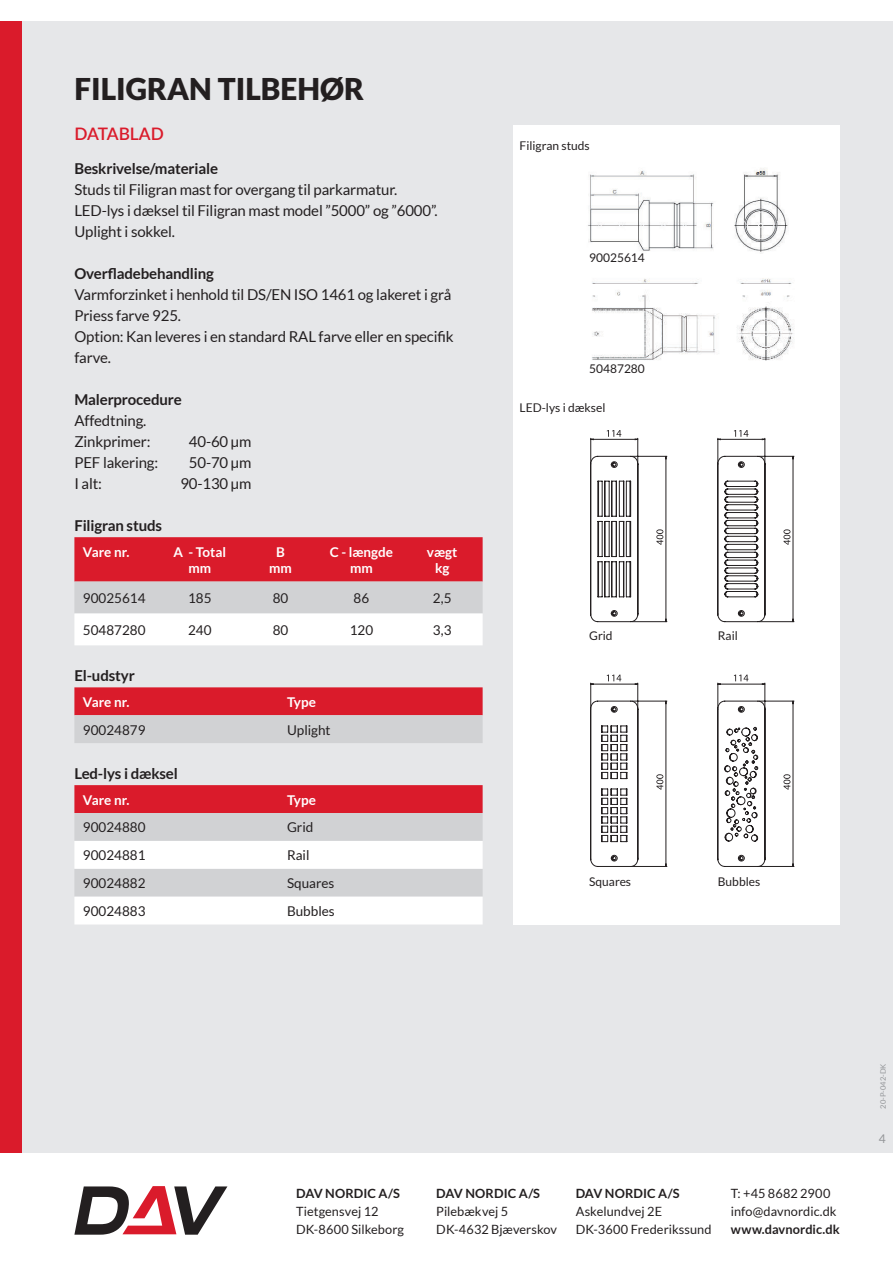
<style>
.page{position:relative;width:893px;height:1263px;background:#fff}
.page>*{position:absolute;margin:0;border:0;box-sizing:border-box;transform-origin:0 0}
.t1{font:900 30px "Lato";color:#231f20}
.t2{font:600 17.25px "Lato";color:#da1b2b}
.t3{font:15px/21px "Lato";letter-spacing:-.01em;color:#231f20}
.t4{font:700 15px "Lato";letter-spacing:-.01em;color:#231f20}
.t5{font:13.5px "Lato";color:#231f20}
.t6{font:700 13.5px/16.5px "Lato";color:#fff;text-align:center}
.t7{font:12.75px/18px "Lato";letter-spacing:.005em;color:#231f20}
.t8{font:700 12.75px "Lato";letter-spacing:.005em;color:#231f20}
.t9{font:12px "Lato";color:#231f20}
.t10{font:12px "Lato";color:#939598}
.t11{font:7.5px "Lato";color:#939598}
</style>
<div class="page">
<div style="left:0;top:21px;width:893px;height:1131px;background:#e6e7e9"></div>
<div style="left:0;top:21px;width:21px;height:1131px;background:#da1b2b"></div>
<svg style="left:74px;top:1186px;width:153px;height:49px"></svg>
<div style="left:513px;top:126px;width:327px;height:799px;background:#fff"></div>
<hr style="left:632px;top:456px;width:35px;height:1px;background:#231f20">
<hr style="left:632px;top:621px;width:35px;height:1px;background:#231f20">
<hr style="left:759px;top:456px;width:35px;height:1px;background:#231f20">
<hr style="left:759px;top:621px;width:35px;height:1px;background:#231f20">
<hr style="left:632px;top:701px;width:35px;height:1px;background:#231f20">
<hr style="left:632px;top:866px;width:35px;height:1px;background:#231f20">
<hr style="left:759px;top:701px;width:35px;height:1px;background:#231f20">
<hr style="left:759px;top:866px;width:35px;height:1px;background:#231f20">
<svg style="left:656px;top:456px;width:11px;height:166px"></svg>
<svg style="left:783px;top:456px;width:11px;height:166px"></svg>
<svg style="left:656px;top:701px;width:11px;height:165px"></svg>
<svg style="left:783px;top:701px;width:11px;height:165px"></svg>
<svg style="left:590px;top:430px;width:49px;height:192px"></svg>
<svg style="left:717px;top:430px;width:49px;height:192px"></svg>
<svg style="left:590px;top:675px;width:49px;height:192px"></svg>
<svg style="left:717px;top:675px;width:49px;height:192px"></svg>
<img style="left:588px;top:168px;width:200px;height:86px">
<img style="left:592px;top:278px;width:202px;height:83px">
<svg style="left:74px;top:537px;width:409px;height:108px;background:#e2949b"></svg>
<svg style="left:74px;top:687px;width:409px;height:56px;background:#d57780"></svg>
<svg style="left:74px;top:785px;width:409px;height:139px;background:#e5bfc3"></svg>
<h1 class="t1" style="left:74px;top:72px;width:291px">FILIGRAN TILBEHØR</h1>
<p class="t2" style="left:74px;top:124px;width:91px">DATABLAD</p>
<p class="t4" style="left:74px;top:163px;width:145px">Beskrivelse/materiale</p>
<p class="t3" style="left:74px;top:180px;width:365px">Studs til Filigran mast for overgang til parkarmatur.<br>LED-lys i dæksel til Filigran mast model ”5000” og ”6000”.<br>Uplight i sokkel.</p>
<p class="t4" style="left:74px;top:265px;width:141px">Overfladebehandling</p>
<p class="t3" style="left:74px;top:285px;width:381px">Varmforzinket i henhold til DS/EN ISO 1461 og lakeret i grå Priess farve 925.<br>Option: Kan leveres i en standard RAL farve eller en specifik farve.</p>
<p class="t4" style="left:74px;top:391px;width:109px">Malerprocedure</p>
<p class="t3" style="left:74px;top:411px;width:78px">Affedtning.<br>Zinkprimer:</p>
<p class="t3" style="left:189px;top:432px;width:64px">40-60 µm</p>
<p class="t3" style="left:74px;top:453px;width:85px">PEF lakering:</p>
<p class="t3" style="left:189px;top:453px;width:64px">50-70 µm</p>
<p class="t3" style="left:74px;top:474px;width:29px">I alt:</p>
<p class="t3" style="left:180px;top:474px;width:73px">90-130 µm</p>
<p class="t4" style="left:74px;top:517px;width:89px">Filigran studs</p>
<p class="t6" style="left:83px;top:544px;width:48px">Vare nr.</p>
<p class="t6" style="left:174px;top:544px;width:54px">A - Total mm</p>
<p class="t6" style="left:269px;top:544px;width:24px">B mm</p>
<p class="t6" style="left:330px;top:543px;width:65px">C - længde mm</p>
<p class="t6" style="left:427px;top:544px;width:32px">vægt kg</p>
<p class="t5" style="left:83px;top:593px;width:64px">90025614</p>
<p class="t5" style="left:188px;top:593px;width:25px">185</p>
<p class="t5" style="left:273px;top:593px;width:17px">80</p>
<p class="t5" style="left:354px;top:593px;width:17px">86</p>
<p class="t5" style="left:433px;top:593px;width:20px">2,5</p>
<p class="t5" style="left:83px;top:625px;width:64px">50487280</p>
<p class="t5" style="left:188px;top:625px;width:25px">240</p>
<p class="t5" style="left:273px;top:625px;width:17px">80</p>
<p class="t5" style="left:350px;top:625px;width:25px">120</p>
<p class="t5" style="left:433px;top:625px;width:20px">3,3</p>
<p class="t4" style="left:74px;top:667px;width:62px">El-udstyr</p>
<p class="t6" style="left:83px;top:695px;width:48px">Vare nr.</p>
<p class="t6" style="left:287px;top:695px;width:30px">Type</p>
<p class="t5" style="left:83px;top:724px;width:64px">90024879</p>
<p class="t5" style="left:287px;top:724px;width:45px">Uplight</p>
<p class="t4" style="left:74px;top:765px;width:105px">Led-lys i dæksel</p>
<p class="t6" style="left:83px;top:792px;width:48px">Vare nr.</p>
<p class="t6" style="left:287px;top:792px;width:30px">Type</p>
<p class="t5" style="left:83px;top:822px;width:64px">90024880</p>
<p class="t5" style="left:287px;top:822px;width:28px">Grid</p>
<p class="t5" style="left:83px;top:850px;width:64px">90024881</p>
<p class="t5" style="left:287px;top:850px;width:24px">Rail</p>
<p class="t5" style="left:83px;top:878px;width:64px">90024882</p>
<p class="t5" style="left:287px;top:878px;width:49px">Squares</p>
<p class="t5" style="left:83px;top:906px;width:64px">90024883</p>
<p class="t5" style="left:287px;top:906px;width:49px">Bubbles</p>
<p class="t9" style="left:520px;top:141px;width:72px">Filigran studs</p>
<p class="t9" style="left:589px;top:253px;width:57px">90025614</p>
<p class="t9" style="left:589px;top:364px;width:57px">50487280</p>
<p class="t9" style="left:520px;top:403px;width:87px">LED-lys i dæksel</p>
<p class="t9" style="left:589px;top:631px;width:25px">Grid</p>
<p class="t9" style="left:589px;top:877px;width:43px">Squares</p>
<p class="t9" style="left:718px;top:631px;width:21px">Rail</p>
<p class="t9" style="left:718px;top:877px;width:44px">Bubbles</p>
<p class="t8" style="left:296px;top:1186px;width:105px">DAV NORDIC A/S</p>
<p class="t7" style="left:296px;top:1203px;width:110px">Tietgensvej 12<br>DK-8600 Silkeborg</p>
<p class="t8" style="left:436px;top:1186px;width:105px">DAV NORDIC A/S</p>
<p class="t7" style="left:436px;top:1203px;width:122px">Pilebækvej 5<br>DK-4632 Bjæverskov</p>
<p class="t8" style="left:576px;top:1186px;width:105px">DAV NORDIC A/S</p>
<p class="t7" style="left:576px;top:1203px;width:137px">Askelundvej 2E<br>DK-3600 Frederikssund</p>
<p class="t7" style="left:731px;top:1185px;width:107px">T: +45 8682 2900 info@davnordic.dk</p>
<p class="t8" style="left:731px;top:1222px;width:110px">www.davnordic.dk</p>
<p class="t11" style="left:880px;top:1108px;width:46px;rotate:-90deg">20-P-042-DK</p>
<p class="t10" style="left:879px;top:1134px;width:8px">4</p>
</div>
